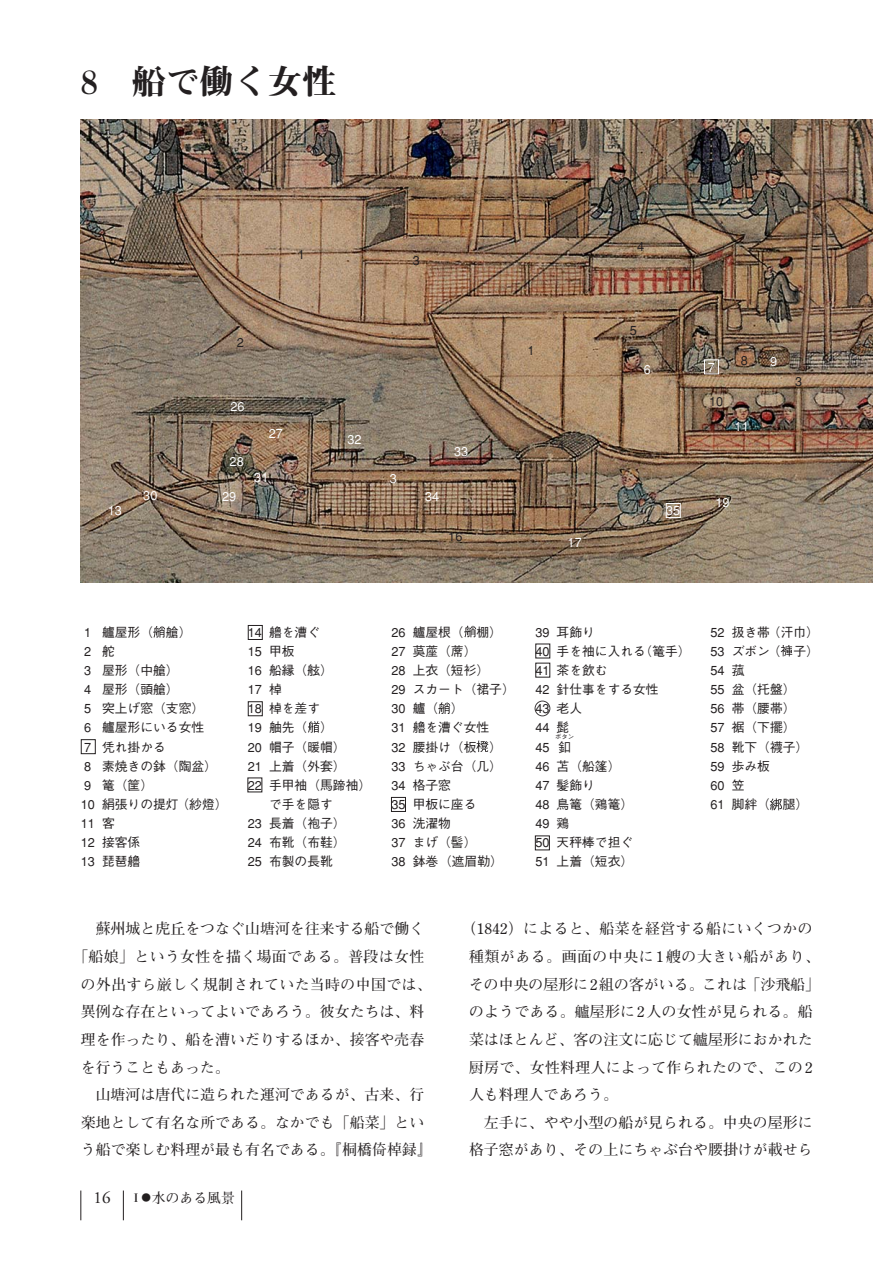
<style>
.page{position:relative;width:893px;height:1263px;background:#fff}
.page>*{position:absolute;margin:0;border:0;box-sizing:border-box;transform-origin:0 0}
.t1{font:34.05px "Midashi Min MA31";color:#231f20}
.t2{font:700 14.85px/27.6px "Futo Min A101";letter-spacing:.005em;color:#231f20}
.t3{font:700 14.85px "Futo Min A101";letter-spacing:.025em;color:#231f20}
.t4{font:700 13.8px "Futo Min A101";color:#231f20}
.t5{font:500 12.75px/19.2px "Gothic BBB";color:#231f20}
.t6{font:500 12.75px "Gothic BBB";color:#fff}
.t7{font:500 6.3px "Gothic BBB";color:#231f20}
.s1{font-family:"Adobe Garamond";font-weight:400;font-size:16.95px}
.s2{font-family:"Midashi Min MA31";font-weight:400;font-size:10.65px}
.s3{font-size:9.6px}
</style>
<div class="page">
<svg style="left:81px;top:1191px;width:1px;height:29px"></svg>
<svg style="left:123px;top:1191px;width:1px;height:29px"></svg>
<svg style="left:241px;top:1191px;width:1px;height:29px"></svg>
<img style="left:81px;top:119px;width:791px;height:464px">
<svg style="left:80px;top:625px;width:470px;height:226px"></svg>
<div style="left:704px;top:359px;width:15px;height:15px;border:1px solid #fff"></div>
<div style="left:665px;top:503px;width:15px;height:15px;border:1px solid #fff"></div>
<svg style="left:153px;top:626px;width:12px;height:12px"></svg>
<svg style="left:308px;top:721px;width:11px;height:12px"></svg>
<svg style="left:464px;top:626px;width:12px;height:11px"></svg>
<svg style="left:438px;top:702px;width:12px;height:12px"></svg>
<svg style="left:476px;top:741px;width:12px;height:11px"></svg>
<svg style="left:780px;top:645px;width:12px;height:11px"></svg>
<svg style="left:770px;top:798px;width:12px;height:12px"></svg>
<div style="left:391px;top:797px;width:15px;height:15px;border:1px solid #231f20"></div>
<h1 class="t1" style="left:81px;top:69px;width:257px">8 船で働く女性</h1>
<p class="t6" style="left:108px;top:505px;width:16px">13</p>
<p class="t6" style="left:143px;top:490px;width:16px">30</p>
<p class="t5" style="left:298px;top:246px;width:9px">1</p>
<p class="t5" style="left:237px;top:334px;width:9px">2</p>
<p class="t6" style="left:230px;top:401px;width:16px">26</p>
<p class="t6" style="left:230px;top:456px;width:16px">28</p>
<p class="t6" style="left:222px;top:492px;width:16px">29</p>
<p class="t6" style="left:269px;top:429px;width:16px">27</p>
<p class="t6" style="left:254px;top:473px;width:16px">31</p>
<p class="t5" style="left:413px;top:252px;width:9px">3</p>
<p class="t6" style="left:347px;top:434px;width:16px">32</p>
<p class="t6" style="left:390px;top:473px;width:9px">3</p>
<p class="t6" style="left:454px;top:446px;width:16px">33</p>
<p class="t6" style="left:425px;top:491px;width:16px">34</p>
<p class="t5" style="left:448px;top:529px;width:16px">16</p>
<p class="t5" style="left:527px;top:343px;width:9px">1</p>
<p class="t5" style="left:557px;top:437px;width:9px">4</p>
<p class="t6" style="left:567px;top:537px;width:16px">17</p>
<p class="t5" style="left:637px;top:238px;width:9px">4</p>
<p class="t5" style="left:630px;top:323px;width:9px">5</p>
<p class="t6" style="left:643px;top:365px;width:9px">6</p>
<p class="t6" style="left:666px;top:506px;width:16px">35</p>
<p class="t6" style="left:708px;top:362px;width:9px">7</p>
<p class="t5" style="left:709px;top:393px;width:16px">10</p>
<p class="t5" style="left:741px;top:352px;width:9px">8</p>
<p class="t6" style="left:770px;top:356px;width:9px">9</p>
<p class="t6" style="left:734px;top:421px;width:16px">11</p>
<p class="t5" style="left:795px;top:373px;width:9px">3</p>
<p class="t6" style="left:715px;top:498px;width:16px">19</p>
<p class="t5" style="left:81px;top:624px;width:148px">1 艫屋形（ 艙）<br>2 舵<br>3 屋形（中艙）<br>4 屋形（頭艙）<br>5 突上げ窓（支窓）<br>6 艫屋形にいる女性<br>7 凭れ掛かる<br>8 素焼きの鉢（陶盆）<br>9 篭（筐）<br>10 絹張りの提灯（紗燈）<br>11 客<br>12 接客係<br>13 琵琶艪</p>
<p class="t5" style="left:248px;top:624px;width:74px">14 艪を漕ぐ</p>
<p class="t5" style="left:248px;top:643px;width:48px">15 甲板</p>
<p class="t5" style="left:248px;top:662px;width:87px">16 船縁（舷）</p>
<p class="t5" style="left:248px;top:681px;width:36px">17 棹</p>
<p class="t5" style="left:248px;top:701px;width:74px">18 棹を差す</p>
<p class="t5" style="left:248px;top:720px;width:87px">19 舳先（ ）</p>
<p class="t5" style="left:248px;top:739px;width:99px">20 帽子（暖帽）</p>
<p class="t5" style="left:248px;top:758px;width:99px">21 上着（外套）</p>
<p class="t5" style="left:248px;top:777px;width:125px">22 手甲袖（馬蹄袖）</p>
<p class="t5" style="left:269px;top:796px;width:65px">で手を隠す</p>
<p class="t5" style="left:248px;top:815px;width:99px">23 長着（袍子）</p>
<p class="t5" style="left:248px;top:835px;width:99px">24 布靴（布鞋）</p>
<p class="t5" style="left:248px;top:854px;width:87px">25 布製の長靴</p>
<p class="t5" style="left:391px;top:624px;width:125px">26 艫屋根（ 棚）<br>27 茣蓙（蓆）<br>28 上衣（短衫）<br>29 スカート（裙子）<br>30 艫（ ）<br>31 艪を漕ぐ女性<br>32 腰掛け（板　）<br>33 ちゃぶ台（几）<br>34 格子窓<br>35 甲板に座る<br>36 洗濯物<br>37 まげ（髻）<br>38 鉢巻（遮眉勒）</p>
<p class="t5" style="left:535px;top:624px;width:157px">39 耳飾り<br>40 手を袖に入れる（篭手）<br>41 茶を飲む<br>42 針仕事をする女性<br>43 老人<br>44 髭<br>45 釦</p>
<p class="t7" style="left:555px;top:735px;width:21px">ボタン</p>
<p class="t5" style="left:535px;top:758px;width:99px">46 苫（船篷）<br>47 髪飾り<br>48 鳥篭（鶏篭）<br>49 鶏<br>50 天秤棒で担ぐ<br>51 上着（短衣）</p>
<p class="t5" style="left:710px;top:624px;width:110px">52 扱き帯（汗巾）<br>53 ズボン（ 子）<br>54 菰<br>55 盆（托盤）<br>56 帯（腰帯）<br>57 裾（下擺）<br>58 靴下（襪子）<br>59 歩み板<br>60 笠<br>61 脚絆（ 腿）</p>
<p class="t2" style="left:96px;top:917px;width:330px">蘇州城と虎丘をつなぐ山塘河を往来する船で働く</p>
<p class="t3" style="left:73px;top:951px;width:352px">「船娘」という女性を描く場面である。普段は女性</p>
<p class="t3" style="left:81px;top:979px;width:352px">の外出すら厳しく規制されていた当時の中国では、</p>
<p class="t2" style="left:81px;top:1000px;width:345px">異例な存在といってよいであろう。彼女たちは、料</p>
<p class="t2" style="left:81px;top:1028px;width:345px">理を作ったり、船を漕いだりするほか、接客や売春</p>
<p class="t2" style="left:81px;top:1055px;width:150px">を行うこともあった。</p>
<p class="t2" style="left:96px;top:1083px;width:330px">山塘河は唐代に造られた運河であるが、古来、行</p>
<p class="t2" style="left:81px;top:1111px;width:345px">楽地として有名な所である。なかでも「船菜」とい</p>
<p class="t2" style="left:81px;top:1138px;width:352px">う船で楽しむ料理が最も有名である。『桐橋倚棹録』</p>
<p class="t4" style="left:94px;top:1193px;width:143px"><span class="s1">16</span> <span class="s2">Ⅰ</span><span class="s3">●</span>水のある風景</p>
<p class="t2" style="left:469px;top:917px;width:352px;text-indent:-7px">（1842）によると、船菜を経営する船にいくつかの種類がある。画面の中央に1艘の大きい船があり、その中央の屋形に2 組の客がいる。これは「沙飛船」のようである。艫屋形に2人の女性が見られる。船菜はほとんど、客の注文に応じて艫屋形におかれた厨房で、女性料理人によって作られたので、この2人も料理人であろう。</p>
<p class="t2" style="left:469px;top:1111px;width:345px;text-align:right">左手に、やや小型の船が見られる。中央の屋形に格子窓があり、その上にちゃぶ台や腰掛けが載せら</p>
</div>
